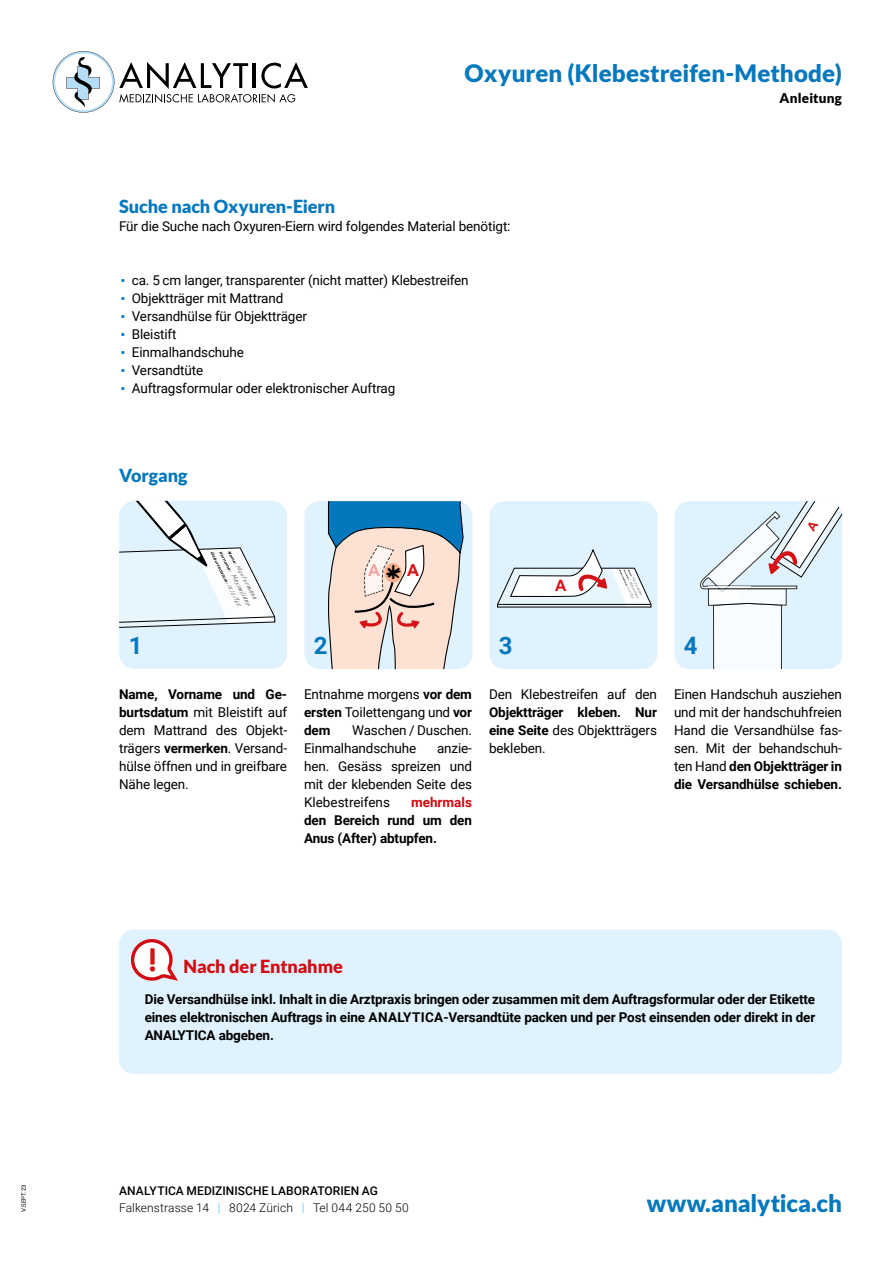
<style>
.page{position:relative;width:893px;height:1263px;background:#fff}
.page>*{position:absolute;margin:0;border:0;box-sizing:border-box;transform-origin:0 0}
.t1{font:34.95px "Covered By Your Grace";color:#000}
.t2{font:800 30px "Futura Std";color:#d51317}
.t3{font:900 24px "Lato";color:#0578bd}
.t4{font:700 24px "Roboto";color:#0578bd}
.t5{font:900 18px "Lato";letter-spacing:-.005em;color:#0578bd}
.t6{font:900 18px "Lato";letter-spacing:-.005em;color:#d20a11}
.t7{font:700 16.5px "Arial";color:#d51317}
.t8{font:700 15.75px "Arial";color:#d51317}
.Aufzählung_Blau{font:13.5px/18px "Roboto";letter-spacing:-.01em;color:#000;text-align:justify}
.t9{font:700 13.5px/18px "Roboto";letter-spacing:-.01em;color:#000;text-align:justify}
.t10{font:900 13.5px "Lato";letter-spacing:.015em;color:#000}
.t11{font:300 12px "Roboto";letter-spacing:.01em;color:#000}
.t12{font:500 12px "Roboto";letter-spacing:.005em;color:#000}
.t13{font:6px "Roboto";letter-spacing:.01em;color:#000}
.s1{font-family:"Arial";font-weight:700;font-size:10.5px;color:#0578bd}
.s2{font-weight:700}
.s3{color:#d20a11}
.s4{color:#42b8eb}
</style>
<div class="page">
<svg style="left:53px;top:51px;width:255px;height:62px"></svg>
<div style="left:674px;top:501px;width:168px;height:168px;background:#dff2fd;border-radius:15px"></div>
<div style="left:489px;top:501px;width:168px;height:168px;background:#dff2fd;border-radius:15px"></div>
<svg style="left:497px;top:550px;width:154px;height:57px"></svg>
<div style="left:119px;top:501px;width:168px;height:168px;background:#dff2fd;border-radius:15px"></div>
<svg style="left:119px;top:501px;width:157px;height:127px"></svg>
<div style="left:304px;top:501px;width:168px;height:168px;background:#dff2fd;border-radius:15px"></div>
<svg style="left:328px;top:501px;width:138px;height:168px;background:#c1c5ca"></svg>
<div style="left:119px;top:929px;width:723px;height:145px;background:#dff2fd;border-radius:15px"></div>
<svg style="left:700px;top:501px;width:142px;height:168px"></svg>
<svg style="left:131px;top:939px;width:47px;height:42px"></svg>
<p class="t13" style="left:19px;top:1212px;width:29px;rotate:-90deg">V.SEPT.23</p>
<h3 class="t3" style="left:465px;top:59px;width:379px">Oxyuren (Klebestreifen-Methode)</h3>
<p class="t10" style="left:779px;top:90px;width:64px">Anleitung</p>
<p class="t5" style="left:119px;top:196px;width:218px">Suche nach Oxyuren-Eiern</p>
<p class="Aufzählung_Blau" style="left:119px;top:217px;width:393px">Für die Suche nach Oxyuren-Eiern wird folgendes Material benötigt:</p>
<p class="Aufzählung_Blau" style="left:121px;top:271px;width:349px"><span class="s1">▪</span> ca. 5 cm langer, transparenter (nicht matter) Klebestreifen</p>
<p class="Aufzählung_Blau" style="left:121px;top:289px;width:164px"><span class="s1">▪</span> Objektträger mit Mattrand</p>
<p class="Aufzählung_Blau" style="left:121px;top:307px;width:187px"><span class="s1">▪</span> Versandhülse für Objektträger</p>
<p class="Aufzählung_Blau" style="left:121px;top:325px;width:57px"><span class="s1">▪</span> Bleistift</p>
<p class="Aufzählung_Blau" style="left:121px;top:343px;width:124px"><span class="s1">▪</span> Einmalhandschuhe</p>
<p class="Aufzählung_Blau" style="left:121px;top:361px;width:84px"><span class="s1">▪</span> Versandtüte</p>
<p class="Aufzählung_Blau" style="left:121px;top:379px;width:276px"><span class="s1">▪</span> Auftragsformular oder elektronischer Auftrag</p>
<p class="t5" style="left:119px;top:465px;width:70px">Vorgang</p>
<p class="t1" style="left:368px;top:547px;width:34px">*<sup>A</sup></p>
<p class="t7" style="left:407px;top:559px;width:13px">A</p>
<p class="t8" style="left:555px;top:575px;width:13px">A</p>
<p class="t4" style="left:129px;top:628px;width:15px">1</p>
<p class="t4" style="left:314px;top:628px;width:15px">2</p>
<p class="Aufzählung_Blau" style="left:119px;top:685px;width:169px"><span class="s2">Name, Vorname und Ge&shy;burtsdatum</span> mit Bleistift auf dem Mattrand des Objekt&shy;trägers <span class="s2">vermerken</span>. Versand&shy;hülse öffnen und in greifbare Nähe legen.</p>
<p class="Aufzählung_Blau" style="left:304px;top:685px;width:169px">Entnahme morgens <span class="s2">vor dem ersten</span> Toilettengang und <span class="s2">vor dem</span></p>
<p class="Aufzählung_Blau" style="left:304px;top:721px;width:169px;text-indent:48px">Waschen / Duschen.<br>Einmalhandschuhe</p>
<p class="Aufzählung_Blau" style="left:304px;top:739px;width:169px;text-indent:133px">anzie&shy;hen. Gesäss spreizen und mit der klebenden Seite des Klebestreifens</p>
<p class="t9" style="left:304px;top:793px;width:169px;text-indent:107px"><span class="s3">mehrmals </span>den Bereich rund um den Anus (After) abtupfen.</p>
<p class="t4" style="left:499px;top:628px;width:15px">3</p>
<p class="t4" style="left:684px;top:628px;width:15px">4</p>
<p class="Aufzählung_Blau" style="left:489px;top:685px;width:169px">Den Klebestreifen auf den <span class="s2">Objektträger kleben. Nur eine Seite</span> des Objektträgers bekleben.</p>
<p class="Aufzählung_Blau" style="left:674px;top:685px;width:169px">Einen Handschuh ausziehen und mit der handschuhfreien Hand die Versandhülse fas&shy;sen. Mit der behandschuh&shy;ten Hand <span class="s2">den Objektträger in die Versandhülse schieben.</span></p>
<p class="t2" style="left:245px;top:941px;width:9px">i</p>
<p class="t6" style="left:184px;top:955px;width:161px">Nach der Entnahme</p>
<p class="t9" style="left:145px;top:990px;width:672px">Die Versandhülse inkl. Inhalt in die Arztpraxis bringen oder zusammen mit dem Auftragsformular oder der Etikette eines elektronischen Auftrags in eine ANALYTICA-Versandtüte packen und per Post einsenden oder direkt in der ANALYTICA abgeben.</p>
<p class="t12" style="left:119px;top:1183px;width:260px">ANALYTICA MEDIZINISCHE LABORATORIEN AG</p>
<p class="t11" style="left:119px;top:1199px;width:291px">Falkenstrasse 14 <span class="s4">|</span> 8024 Zürich <span class="s4">|</span> Tel 044 250 50 50</p>
<h3 class="t3" style="left:647px;top:1189px;width:197px">www.analytica.ch</h3>
</div>
